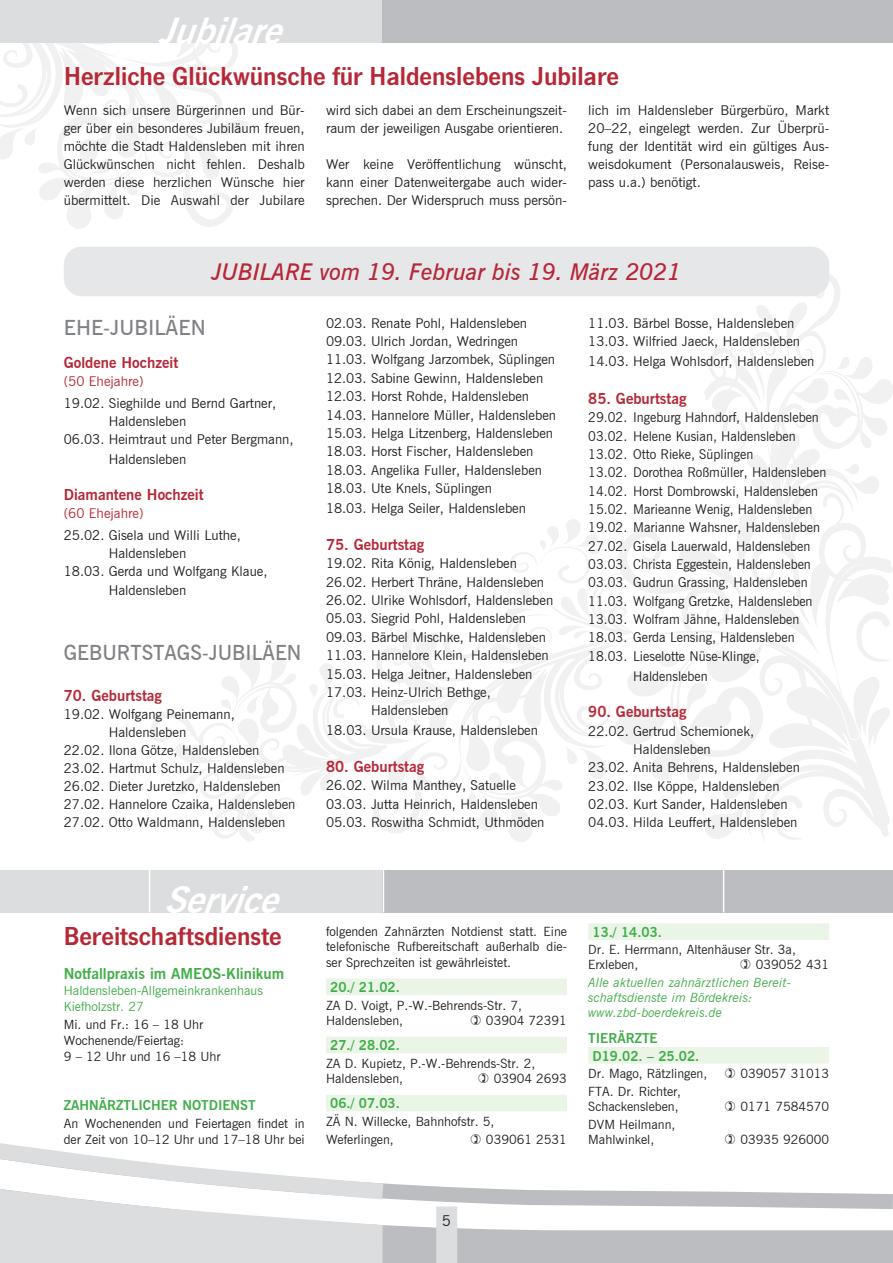
<style>
.page{position:relative;width:893px;height:1263px;background:#fff}
.page>*{position:absolute;margin:0;border:0;box-sizing:border-box;transform-origin:0 0}
.t1{font:italic 700 36px "News Gothic BT";color:#fff}
.t2{font:600 27px "News Gothic T";color:#b72837}
.t3{font:italic 600 23.1px "News Gothic BT";color:#b72837}
.t4{font:600 21px "News Gothic BT";color:#808285}
.t5{font:700 15px "News Gothic BT";color:#b72837}
.t6{font:700 15px "News Gothic BT";color:#40ae49}
.t7{font:15px "News Gothic BT";color:#231f20}
.t8{font:13.5px/18px "News Gothic BT";color:#231f20}
.t9{font:13.5px/18.3px "News Gothic BT";color:#231f20;scale:.96 1}
.t10{font:700 13.5px/18px "News Gothic BT";color:#40ae49}
.t11{font:13.5px "News Gothic BT";color:#b72837}
.t12{font:12.75px/15.3px "News Gothic BT";color:#231f20}
.t13{font:italic 12.75px/15px "News Gothic BT";color:#40ae49}
.t14{font:12.75px/15.8px "News Gothic BT";color:#40ae49}
</style>
<div class="page">
<div style="left:0;top:0;width:383px;height:43px;background:#dcdddf"></div>
<svg style="left:398px;top:1187px;width:495px;height:76px"></svg>
<div style="left:436px;top:1206px;width:21px;height:57px;background:#dcdddf"></div>
<svg style="left:0;top:1143px;width:398px;height:120px"></svg>
<svg style="left:0;top:43px;width:247px;height:186px"></svg>
<div style="left:383px;top:0;width:510px;height:43px;background:#bcbdc0"></div>
<svg style="left:151px;top:274px;width:742px;height:568px"></svg>
<div style="left:0;top:870px;width:383px;height:42px;background:#dcdddf"></div>
<div style="left:383px;top:870px;width:510px;height:42px;background:#bcbdc0"></div>
<hr style="left:383px;top:870px;width:1px;height:42px;background:#fff">
<hr style="left:149px;top:870px;width:1px;height:42px;background:#fff">
<hr style="left:723px;top:870px;width:1px;height:42px;background:#fff">
<div style="left:64px;top:247px;width:765px;height:49px;background:#e6e7e9;border-radius:18px"></div>
<div style="left:326px;top:978px;width:241px;height:17px;background:#eaf4e7"></div>
<div style="left:326px;top:1037px;width:241px;height:16px;background:#eaf4e7"></div>
<div style="left:326px;top:1095px;width:241px;height:16px;background:#eaf4e7"></div>
<div style="left:588px;top:923px;width:241px;height:17px;background:#eaf4e7"></div>
<div style="left:588px;top:1047px;width:241px;height:16px;background:#eaf4e7"></div>
<h1 class="t1" style="left:157px;top:9px;width:140px">Jubilare</h1>
<h2 class="t2" style="left:64px;top:60px;width:556px">Herzliche Glückwünsche für Haldenslebens Jubilare</h2>
<p class="t8" style="left:64px;top:101px;width:242px;text-align:justify">Wenn sich unsere Bürgerinnen und Bür&shy;ger über ein besonderes Jubiläum freuen, möchte die Stadt Haldensleben mit ihren Glückwünschen nicht fehlen. Deshalb werden diese herzlichen Wünsche hier übermittelt. Die Auswahl der Jubilare</p>
<p class="t8" style="left:326px;top:101px;width:242px">wird sich dabei an dem Erscheinungszeit&shy;raum der jeweiligen Ausgabe orientieren.</p>
<p class="t8" style="left:588px;top:101px;width:242px;text-align:justify">lich im Haldensleber Bürgerbüro, Markt 20–22, eingelegt werden. Zur Überprü&shy;fung der Identität wird ein gültiges Aus&shy;weisdokument (Personalausweis, Reise&shy;pass u.a.) benötigt.</p>
<p class="t8" style="left:326px;top:155px;width:242px;text-align:justify">Wer keine Veröffentlichung wünscht, kann einer Datenweitergabe auch wider&shy;sprechen. Der Widerspruch muss persön-</p>
<h3 class="t3" style="left:212px;top:258px;width:471px">JUBILARE vom 19. Februar bis 19. März 2021</h3>
<h3 class="t4" style="left:64px;top:315px;width:143px">EHE-JUBILÄEN</h3>
<p class="t5" style="left:64px;top:353px;width:116px">Goldene Hochzeit</p>
<p class="t11" style="left:64px;top:373px;width:81px">(50 Ehejahre)</p>
<p class="t8" style="left:64px;top:394px;width:214px">19.02. Sieghilde und Bernd Gartner,</p>
<p class="t8" style="left:109px;top:412px;width:79px">Haldensleben</p>
<p class="t8" style="left:64px;top:430px;width:231px">06.03. Heimtraut und Peter Bergmann,</p>
<p class="t8" style="left:109px;top:450px;width:79px">Haldensleben</p>
<p class="t5" style="left:64px;top:485px;width:141px">Diamantene Hochzeit</p>
<p class="t11" style="left:64px;top:505px;width:81px">(60 Ehejahre)</p>
<p class="t8" style="left:64px;top:526px;width:178px">25.02. Gisela und Willi Luthe,</p>
<p class="t8" style="left:109px;top:544px;width:79px">Haldensleben</p>
<p class="t8" style="left:64px;top:562px;width:205px">18.03. Gerda und Wolfgang Klaue,</p>
<p class="t8" style="left:109px;top:581px;width:79px">Haldensleben</p>
<h3 class="t4" style="left:64px;top:639px;width:239px">GEBURTSTAGS-JUBILÄEN</h3>
<p class="t5" style="left:64px;top:687px;width:100px">70. Geburtstag</p>
<p class="t8" style="left:64px;top:705px;width:173px">19.02. Wolfgang Peinemann,</p>
<p class="t8" style="left:109px;top:723px;width:79px">Haldensleben</p>
<p class="t8" style="left:64px;top:741px;width:197px">22.02. Ilona Götze, Haldensleben</p>
<p class="t8" style="left:64px;top:759px;width:222px">23.02. Hartmut Schulz, Haldensleben</p>
<p class="t8" style="left:64px;top:777px;width:218px">26.02. Dieter Juretzko, Haldensleben</p>
<p class="t8" style="left:64px;top:795px;width:233px">27.02. Hannelore Czaika, Haldensleben</p>
<p class="t8" style="left:64px;top:813px;width:223px">27.02. Otto Waldmann, Haldensleben</p>
<p class="t8" style="left:326px;top:313px;width:232px;line-height:18.5px">02.03. Renate Pohl, Haldensleben 09.03. Ulrich Jordan, Wedringen 11.03. Wolfgang Jarzombek, Süplingen 12.03. Sabine Gewinn, Haldensleben 12.03. Horst Rohde, Haldensleben 14.03. Hannelore Müller, Haldensleben 15.03. Helga Litzenberg, Haldensleben 18.03. Horst Fischer, Haldensleben 18.03. Angelika Fuller, Haldensleben 18.03. Ute Knels, Süplingen</p>
<p class="t8" style="left:326px;top:499px;width:201px">18.03. Helga Seiler, Haldensleben</p>
<p class="t5" style="left:326px;top:535px;width:100px">75. Geburtstag</p>
<p class="t8" style="left:326px;top:554px;width:192px">19.02. Rita König, Haldensleben</p>
<p class="t8" style="left:326px;top:573px;width:220px">26.02. Herbert Thräne, Haldensleben</p>
<p class="t8" style="left:326px;top:591px;width:229px">26.02. Ulrike Wohlsdorf, Haldensleben</p>
<p class="t8" style="left:326px;top:609px;width:202px">05.03. Siegrid Pohl, Haldensleben</p>
<p class="t8" style="left:326px;top:628px;width:221px">09.03. Bärbel Mischke, Haldensleben</p>
<p class="t8" style="left:326px;top:646px;width:224px">11.03. Hannelore Klein, Haldensleben</p>
<p class="t8" style="left:326px;top:665px;width:208px">15.03. Helga Jeitner, Haldensleben</p>
<p class="t8" style="left:326px;top:683px;width:166px">17.03. Heinz-Ulrich Bethge,</p>
<p class="t8" style="left:371px;top:701px;width:79px">Haldensleben</p>
<p class="t8" style="left:326px;top:721px;width:213px">18.03. Ursula Krause, Haldensleben</p>
<p class="t5" style="left:326px;top:757px;width:100px">80. Geburtstag</p>
<p class="t8" style="left:326px;top:776px;width:220px;line-height:18.5px">26.02. Wilma Manthey, Satuelle<br>03.03. Jutta Heinrich, Haldensleben<br>05.03. Roswitha Schmidt, Uthmöden</p>
<p class="t8" style="left:588px;top:314px;width:213px">11.03. Bärbel Bosse, Haldensleben<br>13.03. Wilfried Jaeck, Haldensleben</p>
<p class="t8" style="left:588px;top:352px;width:228px">14.03. Helga Wohlsdorf, Haldensleben</p>
<p class="t5" style="left:588px;top:389px;width:100px">85. Geburtstag</p>
<p class="t9" style="left:588px;top:408px;width:250px">29.02. Ingeburg Hahndorf, Haldensleben 03.02. Helene Kusian, Haldensleben 13.02. Otto Rieke, Süplingen<br>13.02. Dorothea Roßmüller, Haldensleben 14.02. Horst Dombrowski, Haldensleben 15.02. Marieanne Wenig, Haldensleben 19.02. Marianne Wahsner, Haldensleben 27.02. Gisela Lauerwald, Haldensleben 03.03. Christa Eggestein, Haldensleben 03.03. Gudrun Grassing, Haldensleben 11.03. Wolfgang Gretzke, Haldensleben 13.03. Wolfram Jähne, Haldensleben 18.03. Gerda Lensing, Haldensleben 18.03. Lieselotte Nüse-Klinge,</p>
<p class="t9" style="left:633px;top:666px;width:79px">Haldensleben</p>
<p class="t5" style="left:588px;top:703px;width:100px">90. Geburtstag</p>
<p class="t8" style="left:588px;top:722px;width:167px">22.02. Gertrud Schemionek,</p>
<p class="t8" style="left:633px;top:740px;width:79px">Haldensleben</p>
<p class="t8" style="left:588px;top:758px;width:213px">23.02. Anita Behrens, Haldensleben</p>
<p class="t8" style="left:588px;top:777px;width:193px">23.02. Ilse Köppe, Haldensleben</p>
<p class="t8" style="left:588px;top:795px;width:201px">02.03. Kurt Sander, Haldensleben</p>
<p class="t8" style="left:588px;top:813px;width:211px">04.03. Hilda Leuffert, Haldensleben</p>
<h1 class="t1" style="left:163px;top:878px;width:130px">Service</h1>
<h2 class="t2" style="left:64px;top:920px;width:219px">Bereitschaftsdienste</h2>
<p class="t6" style="left:64px;top:965px;width:222px">Notfallpraxis im AMEOS-Klinikum</p>
<p class="t14" style="left:64px;top:982px;width:201px">Haldensleben-Allgemeinkrankenhaus<br>Kiefholzstr. 27</p>
<p class="t12" style="left:64px;top:1017px;width:158px;line-height:15.8px">Mi. und Fr.: 16 – 18 Uhr<br>Wochenende/Feiertag:<br>9 – 12 Uhr und 16 –18 Uhr</p>
<p class="t10" style="left:64px;top:1096px;width:193px">ZAHNÄRZTLICHER NOTDIENST</p>
<p class="t12" style="left:64px;top:1116px;width:242px;line-height:15.8px">An Wochenenden und Feiertagen findet in der Zeit von 10–12 Uhr und 17–18 Uhr bei</p>
<p class="t12" style="left:326px;top:924px;width:242px;text-align:justify">folgenden Zahnärzten Notdienst statt. Eine telefonische Rufbereitschaft außerhalb die&shy;ser Sprechzeiten ist gewährleistet.</p>
<p class="t10" style="left:330px;top:978px;width:71px">20./ 21.02.</p>
<p class="t12" style="left:326px;top:997px;width:197px">ZA D. Voigt, P.-W.-Behrends-Str. 7,<br>Haldensleben,</p>
<p class="t12" style="left:486px;top:1012px;width:82px">03904 72391</p>
<p class="t10" style="left:330px;top:1036px;width:71px">27./ 28.02.</p>
<p class="t12" style="left:326px;top:1055px;width:211px">ZA D. Kupietz, P.-W.-Behrends-Str. 2,<br>Haldensleben,</p>
<p class="t12" style="left:494px;top:1070px;width:75px">03904 2693</p>
<p class="t10" style="left:330px;top:1094px;width:71px">06./ 07.03.</p>
<p class="t12" style="left:326px;top:1112px;width:170px;line-height:18.1px">ZÄ N. Willecke, Bahnhofstr. 5,<br>Weferlingen,</p>
<p class="t12" style="left:486px;top:1132px;width:82px">039061 2531</p>
<p class="t10" style="left:592px;top:923px;width:71px">13./ 14.03.</p>
<p class="t12" style="left:588px;top:942px;width:209px">Dr. E. Herrmann, Altenhäuser Str. 3a,<br>Erxleben,</p>
<p class="t12" style="left:756px;top:957px;width:75px">039052 431</p>
<p class="t13" style="left:588px;top:975px;width:205px">Alle aktuellen zahnärztlichen Bereit&shy;schaftsdienste im Bördekreis: www.zbd-boerdekreis.de</p>
<p class="t10" style="left:592px;top:1029px;width:108px;text-indent:-4px">TIERÄRZTE<br>D19.02. – 25.02.</p>
<p class="t12" style="left:588px;top:1065px;width:120px">Dr. Mago, Rätzlingen,</p>
<p class="t12" style="left:740px;top:1065px;width:90px">039057 31013</p>
<p class="t12" style="left:588px;top:1084px;width:94px">FTA. Dr. Richter,<br>Schackensleben,</p>
<p class="t12" style="left:740px;top:1098px;width:90px">0171 7584570</p>
<p class="t12" style="left:588px;top:1117px;width:89px">DVM Heilmann,<br>Mahlwinkel,</p>
<p class="t12" style="left:740px;top:1132px;width:90px">03935 926000</p>
<p class="t7" style="left:442px;top:1212px;width:11px">5</p>
</div>
